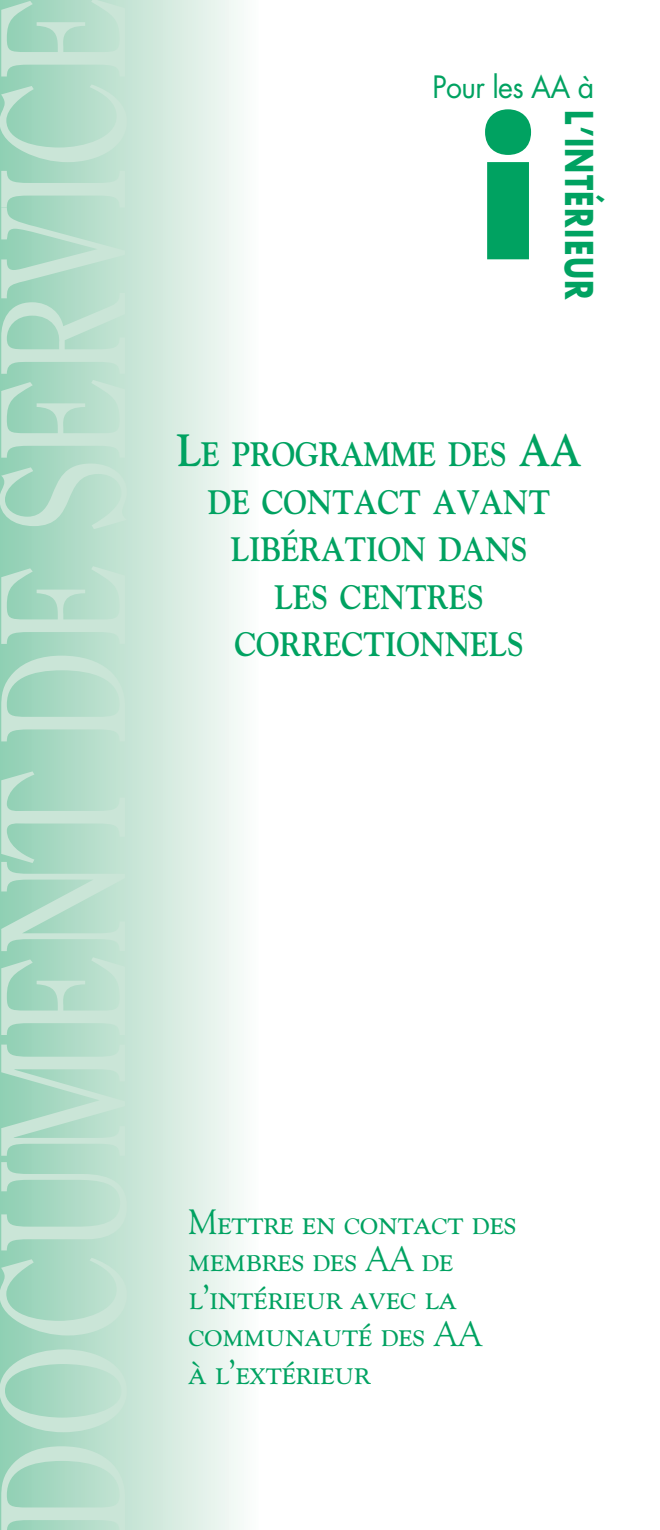
<style>
.page{position:relative;width:660px;height:1530px;background:#fff}
.page>*{position:absolute;margin:0;border:0;box-sizing:border-box;transform-origin:0 0}
.t1{font:800 183.25px "Futura";color:#00a261;scale:.88 1}
.t2{font:700 37.25px "Futura";letter-spacing:.045em;color:#00a261;scale:.76 1}
.t3{font:35px/37.5px "Goudy Std";letter-spacing:-.02em;color:#00a261;scale:.95 1}
.t4{font:700 33.75px/47.5px "Goudy Std";letter-spacing:-.005em;color:#00a261;text-align:center;scale:.9 1}
.t5{font:30px "Futura";letter-spacing:-.025em;color:#00a261;scale:.95 1}
.s1{font-size:45px}
</style>
<div class="page">
<div style="left:0;top:0;width:259px;height:1530px;background:linear-gradient(to right,#8fceb2,#fcfcfb)"></div>
<svg style="left:1px;top:1446px;width:124px;height:84px;background:#b4ddca"></svg>
<svg style="left:0;top:1349px;width:127px;height:83px;background:#b4dcc9"></svg>
<svg style="left:0;top:1258px;width:127px;height:78px;background:#b1dcc8"></svg>
<svg style="left:1px;top:1162px;width:126px;height:88px;background:#b2dcc8"></svg>
<svg style="left:1px;top:1045px;width:124px;height:111px;background:#b5ddca"></svg>
<svg style="left:1px;top:957px;width:124px;height:78px;background:#b4dcc9"></svg>
<svg style="left:1px;top:771px;width:124px;height:180px;background:#b3dcc9"></svg>
<svg style="left:1px;top:656px;width:124px;height:85px;background:#b4ddca"></svg>
<svg style="left:1px;top:566px;width:124px;height:78px;background:#b4dcc9"></svg>
<svg style="left:0;top:464px;width:127px;height:65px;background:#b4dcc9"></svg>
<svg style="left:1px;top:380px;width:124px;height:78px;background:#b4dcc9"></svg>
<svg style="left:1px;top:171px;width:124px;height:203px;background:#b4ddca"></svg>
<svg style="left:0;top:84px;width:127px;height:78px;background:#b1dcc8"></svg>
<svg style="left:1px;top:0;width:124px;height:77px;background:#b4dcc9"></svg>
<p class="t5" style="left:433px;top:66px;width:172px">Pour les AA à</p>
<h1 class="t1" style="left:476px;top:78px;width:74px">i</h1>
<p class="t2" style="left:605px;top:110px;width:251px;rotate:90deg">L’INTÉRIEUR</p>
<p class="t4" style="left:177px;top:431px;width:416px"><span class="s1">L</span>E PROGRAMME DES <span class="s1">AA</span></p>
<p class="t4" style="left:208px;top:478px;width:382px">DE CONTACT AVANT</p>
<p class="t4" style="left:231px;top:526px;width:331px">LIBÉRATION DANS<br>LES CENTRES<br>CORRECTIONNELS</p>
<p class="t3" style="left:188px;top:1203px;width:347px">Mettre en contact des membres des AA de l’intérieur avec la communauté des AA<br>à l’extérieur</p>
</div>
